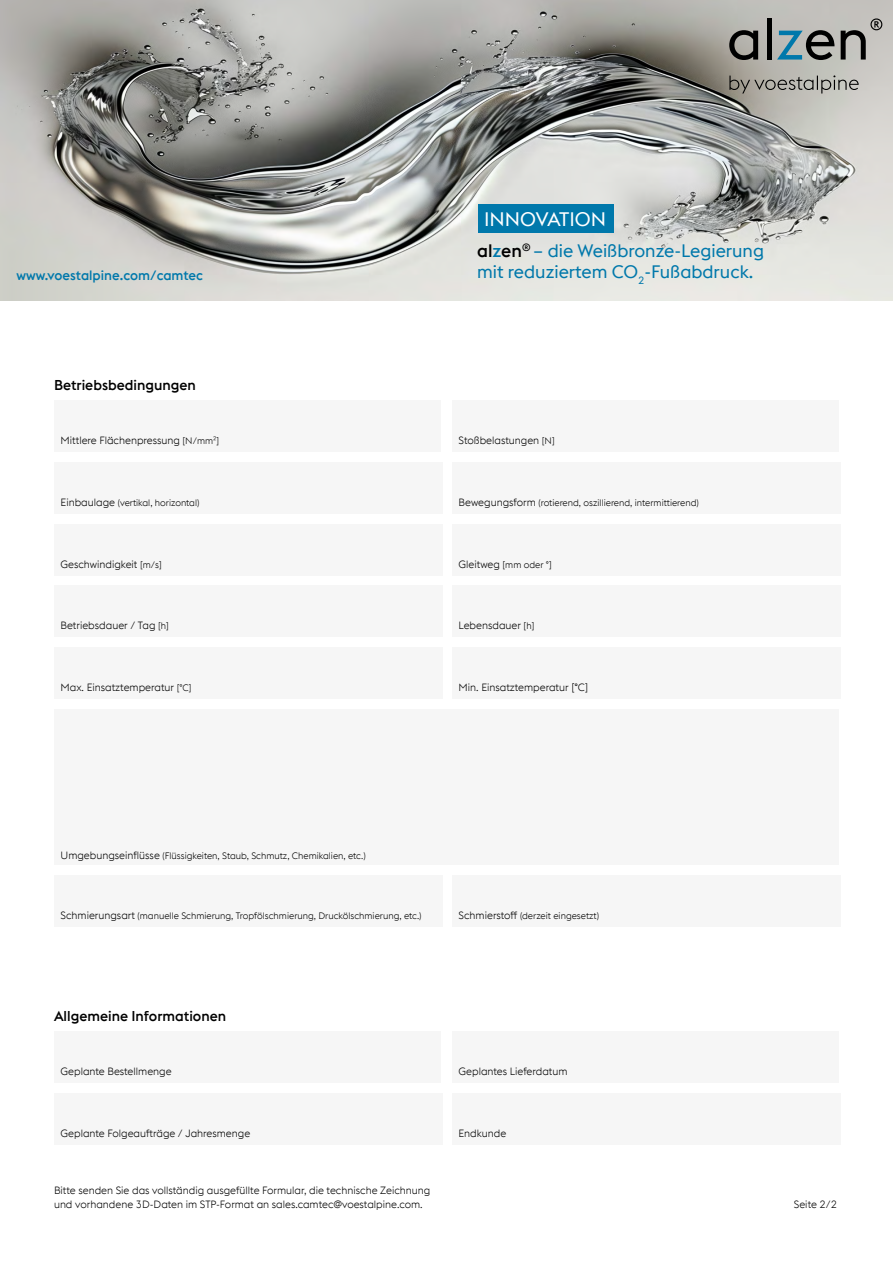
<style>
.page{position:relative;width:893px;height:1263px;background:#fff}
.page>*{position:absolute;margin:0;border:0;box-sizing:border-box;transform-origin:0 0}
.t1{font:19.5px "voestalpine";color:#fff}
.t2{font:18px/21.6px "voestalpine";color:#0078ab}
.t3{font:500 14.25px "voestalpine";color:#000}
.t4{font:500 13.5px "voestalpine";color:#0078ab}
.t5{font:300 10.5px/13.5px "voestalpine";color:#000}
.t6{font:300 9.3px "voestalpine";color:#000}
.s1{font-weight:500;color:#000}
.s2{font-weight:500}
.s3{font-size:9.3px}
.s4{font-size:10.5px}
</style>
<div class="page">
<div style="left:54px;top:401px;width:387px;height:51px;background:#f6f6f6"></div>
<div style="left:54px;top:1032px;width:387px;height:51px;background:#f6f6f6"></div>
<div style="left:54px;top:462px;width:388px;height:51px;background:#f6f6f6"></div>
<div style="left:54px;top:524px;width:388px;height:51px;background:#f6f6f6"></div>
<div style="left:54px;top:586px;width:388px;height:51px;background:#f6f6f6"></div>
<div style="left:54px;top:648px;width:388px;height:51px;background:#f6f6f6"></div>
<div style="left:54px;top:876px;width:388px;height:51px;background:#f6f6f6"></div>
<div style="left:452px;top:876px;width:388px;height:51px;background:#f6f6f6"></div>
<div style="left:452px;top:462px;width:388px;height:51px;background:#f6f6f6"></div>
<div style="left:452px;top:524px;width:388px;height:51px;background:#f6f6f6"></div>
<div style="left:452px;top:586px;width:388px;height:51px;background:#f6f6f6"></div>
<div style="left:452px;top:648px;width:388px;height:51px;background:#f6f6f6"></div>
<div style="left:54px;top:1093px;width:388px;height:51px;background:#f6f6f6"></div>
<div style="left:452px;top:1093px;width:388px;height:51px;background:#f6f6f6"></div>
<div style="left:452px;top:401px;width:387px;height:51px;background:#f6f6f6"></div>
<div style="left:452px;top:1032px;width:387px;height:51px;background:#f6f6f6"></div>
<img style="left:0;top:0;width:893px;height:300px">
<svg style="left:729px;top:75px;width:130px;height:18px"></svg>
<svg style="left:729px;top:30px;width:29px;height:30px"></svg>
<div style="left:767px;top:19px;width:5px;height:41px;background:#000"></div>
<svg style="left:777px;top:30px;width:57px;height:30px"></svg>
<svg style="left:841px;top:18px;width:41px;height:42px"></svg>
<div style="left:478px;top:205px;width:135px;height:28px;background:#0078ab"></div>
<div style="left:54px;top:709px;width:785px;height:156px;background:#f6f6f6"></div>
<p class="t4" style="left:16px;top:267px;width:188px">www.voestalpine.com/camtec</p>
<h1 class="t1" style="left:484px;top:208px;width:124px">INNOVATION</h1>
<h2 class="t2" style="left:477px;top:240px;width:289px"><span class="s1">al</span><span class="s2">z</span><span class="s1">en</span><sup>®</sup> – die Weißbronze-Legierung mit reduziertem CO<sub>2</sub>-Fußabdruck.</h2>
<h3 class="t3" style="left:54px;top:377px;width:144px">Betriebsbedingungen</h3>
<p class="t5" style="left:61px;top:434px;width:160px">Mittlere Flächenpressung <span class="s3">[N/mm²]</span></p>
<p class="t5" style="left:459px;top:434px;width:98px">Stoßbelastungen <span class="s3">[N]</span></p>
<p class="t6" style="left:61px;top:497px;width:140px"><span class="s4">Einbaulage</span> (vertikal, horizontal)</p>
<p class="t6" style="left:459px;top:497px;width:242px"><span class="s4">Bewegungsform</span> (rotierend, oszillierend, intermittierend)</p>
<p class="t5" style="left:61px;top:557px;width:103px">Geschwindigkeit <span class="s3">[m/s]</span></p>
<p class="t6" style="left:459px;top:559px;width:95px"><span class="s4">Gleitweg</span> [mm oder °]</p>
<p class="t5" style="left:61px;top:619px;width:110px">Betriebsdauer / Tag <span class="s3">[h]</span></p>
<p class="t5" style="left:459px;top:619px;width:77px">Lebensdauer <span class="s3">[h]</span></p>
<p class="t5" style="left:61px;top:681px;width:132px">Max. Einsatztemperatur <span class="s3">[°C]</span></p>
<p class="t5" style="left:459px;top:681px;width:131px">Min. Einsatztemperatur [°C]</p>
<p class="t6" style="left:61px;top:851px;width:307px"><span class="s4">Umgebungseinflüsse</span> (Flüssigkeiten, Staub, Schmutz, Chemikalien, etc.)</p>
<p class="t6" style="left:61px;top:910px;width:362px"><span class="s4">Schmierungsart</span> (manuelle Schmierung, Tropfölschmierung, Druckölschmierung, etc.)</p>
<p class="t6" style="left:459px;top:910px;width:142px"><span class="s4">Schmierstoff</span> (derzeit eingesetzt)</p>
<h3 class="t3" style="left:54px;top:1008px;width:174px">Allgemeine Informationen</h3>
<p class="t5" style="left:61px;top:1065px;width:113px">Geplante Bestellmenge</p>
<p class="t5" style="left:459px;top:1065px;width:110px">Geplantes Lieferdatum</p>
<p class="t5" style="left:61px;top:1127px;width:191px">Geplante Folgeaufträge / Jahresmenge</p>
<p class="t5" style="left:459px;top:1127px;width:49px">Endkunde</p>
<p class="t5" style="left:54px;top:1183px;width:378px">Bitte senden Sie das vollständig ausgefüllte Formular, die technische Zeichnung und vorhandene 3D-Daten im STP-Format an sales.camtec@voestalpine.com.</p>
<p class="t5" style="left:794px;top:1197px;width:44px">Seite 2/2</p>
</div>
